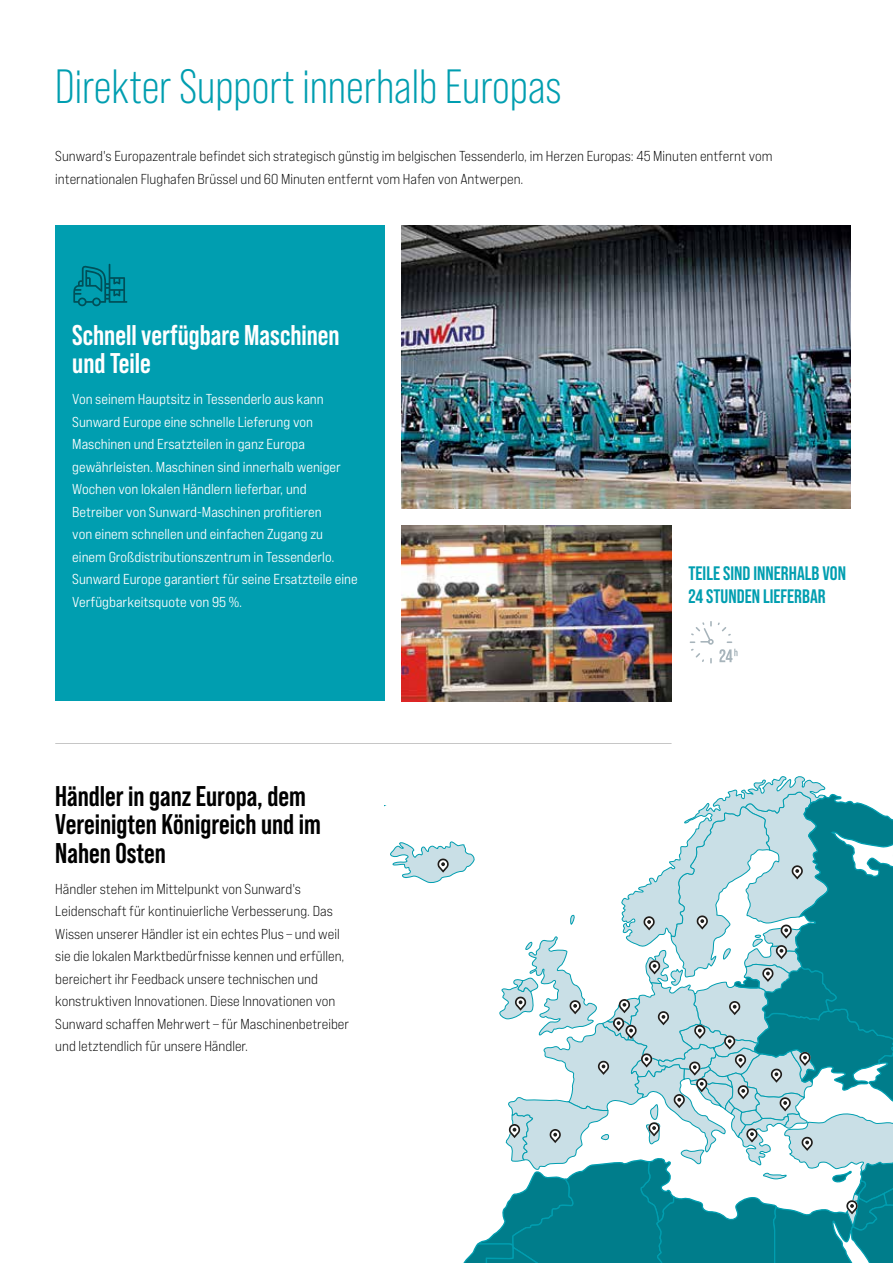
<style>
.page{position:relative;width:893px;height:1263px;background:#fff}
.page>*{position:absolute;margin:0;border:0;box-sizing:border-box;transform-origin:0 0}
.t1{font:48px "Bebas Neue Pro";color:#009eb0}
.t2{font:700 28.5px/28.5px "Bebas Neue Pro";color:#000}
.t3{font:700 28.5px/28.5px "Bebas Neue Pro";color:#fff}
.t4{font:700 19.5px/22.5px "Bebas Neue Pro";color:#009eb0}
.t5{font:14.4px/22.5px "Bebas Neue Pro Exp Bk";color:#000}
.t6{font:14.4px/22.5px "Bebas Neue Pro Exp Md";color:#fff}
</style>
<div class="page">
<img style="left:402px;top:225px;width:448px;height:283px">
<img style="left:402px;top:525px;width:270px;height:176px">
<hr style="left:55px;top:743px;width:617px;height:1px;background:#c6c6c6">
<svg style="left:385px;top:776px;width:508px;height:487px"></svg>
<div style="left:381px;top:760px;width:53px;height:45px;background:#fff"></div>
<div style="left:55px;top:225px;width:330px;height:476px;background:#009eb0"></div>
<svg style="left:73px;top:264px;width:54px;height:42px"></svg>
<svg style="left:689px;top:621px;width:48px;height:43px"></svg>
<h1 class="t1" style="left:55px;top:60px;width:508px">Direkter Support innerhalb Europas</h1>
<p class="t5" style="left:55px;top:145px;width:719px">Sunward's Europazentrale befindet sich strategisch günstig im belgischen Tessenderlo, im Herzen Europas: 45 Minuten entfernt vom internationalen Flughafen Brüssel und 60 Minuten entfernt vom Hafen von Antwerpen.</p>
<h2 class="t3" style="left:72px;top:320px;width:269px">Schnell verfügbare Maschinen und Teile</h2>
<p class="t6" style="left:72px;top:388px;width:287px">Von seinem Hauptsitz in Tessenderlo aus kann Sunward Europe eine schnelle Lieferung von Maschinen und Ersatzteilen in ganz Europa gewährleisten. Maschinen sind innerhalb weniger Wochen von lokalen Händlern lieferbar, und Betreiber von Sunward-Maschinen profitieren<br>von einem schnellen und einfachen Zugang zu einem Großdistributionszentrum in Tessenderlo.<br>Sunward Europe garantiert für seine Ersatzteile eine Verfügbarkeitsquote von 95 %.</p>
<h2 class="t2" style="left:55px;top:781px;width:267px">Händler in ganz Europa, dem<br>Vereinigten Königreich und im<br>Nahen Osten</h2>
<p class="t5" style="left:55px;top:877px;width:295px">Händler stehen im Mittelpunkt von Sunward's Leidenschaft für kontinuierliche Verbesserung. Das Wissen unserer Händler ist ein echtes Plus – und weil sie die lokalen Marktbedürfnisse kennen und erfüllen, bereichert ihr Feedback unsere technischen und konstruktiven Innovationen. Diese Innovationen von Sunward schaffen Mehrwert – für Maschinenbetreiber und letztendlich für unsere Händler.</p>
<h3 class="t4" style="left:688px;top:562px;width:159px">TEILE SIND INNERHALB VON<br>24 STUNDEN LIEFERBAR</h3>
</div>
